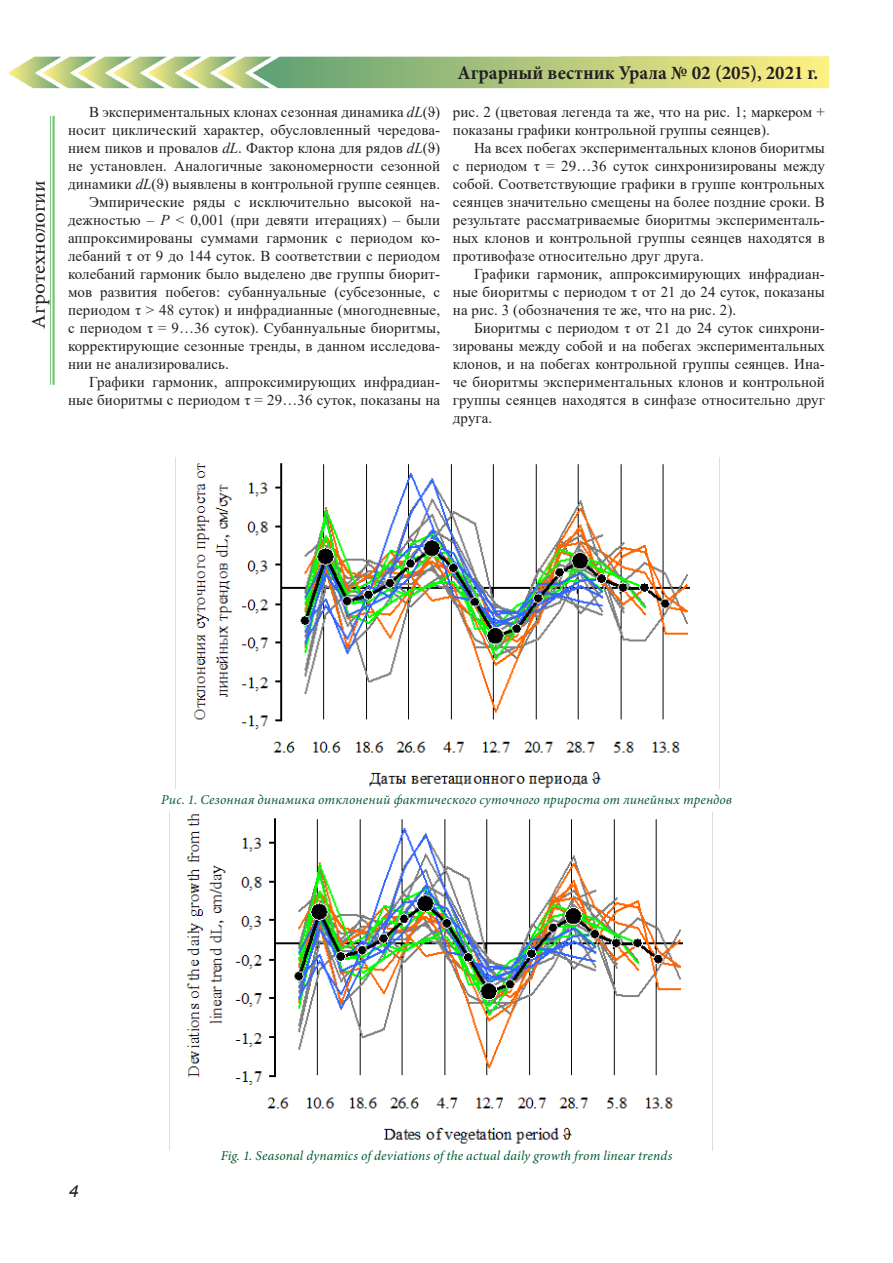
<style>
.page{position:relative;width:893px;height:1263px;background:#fff}
.page>*{position:absolute;margin:0;border:0;box-sizing:border-box;transform-origin:0 0}
.t1{font:700 19.5px "Minion Pro";color:#231f20;scale:.96 1}
.t2{font:19.5px "Minion Pro";letter-spacing:.005em;color:#231f20;scale:1.08 1}
.t3{font:italic 16.8px "Arial";color:#231f20;scale:1.08 1}
.t4{font:15px/18px "Times New Roman";letter-spacing:.005em;color:#231f20;text-align:justify}
.рисунок{font:italic 13.5px "Minion Pro";letter-spacing:.01em;color:#025b30}
.s1{font-style:italic}
</style>
<div class="page">
<img style="left:9px;top:56px;width:820px;height:32px">
<hr style="left:52px;top:116px;width:3px;height:269px;background:#40ae49">
<hr style="left:50px;top:116px;width:1px;height:269px;background:#40ae49">
<img style="left:175px;top:457px;width:545px;height:331px">
<img style="left:169px;top:812px;width:544px;height:338px">
<h1 class="t2" style="left:26px;top:329px;width:139px;rotate:-90deg">Агротехнологии</h1>
<p class="t4" style="left:68px;top:102px;width:374px;text-indent:21px">В экспериментальных клонах сезонная динамика <span class="s1">dL</span>(ϑ) носит циклический характер, обусловленный чередова&shy;нием пиков и провалов <span class="s1">dL</span>. Фактор клона для рядов <span class="s1">dL</span>(ϑ) не установлен. Аналогичные закономерности сезонной динамики <span class="s1">dL</span>(ϑ) выявлены в контрольной группе сеянцев.</p>
<p class="t4" style="left:68px;top:192px;width:374px;text-indent:21px">Эмпирические ряды с исключительно высокой на&shy;дежностью – <span class="s1">P</span> &lt; 0,001 (при девяти итерациях) – были аппроксимированы суммами гармоник с периодом ко&shy;лебаний τ от 9 до 144 суток. В соответствии с периодом колебаний гармоник было выделено две группы биорит&shy;мов развития побегов: субаннуальные (субсезонные, с периодом τ &gt; 48 суток) и инфрадианные (многодневные, с периодом τ = 9…36 суток). Субаннуальные биоритмы, корректирующие сезонные тренды, в данном исследова&shy;нии не анализировались.</p>
<p class="t4" style="left:68px;top:372px;width:374px;text-align:right">Графики гармоник, аппроксимирующих инфрадиан&shy;ные биоритмы с периодом τ = 29…36 суток, показаны на</p>
<h1 class="t1" style="left:457px;top:59px;width:377px">Аграрный вестник Урала № 02 (205), 2021 г.</h1>
<p class="t4" style="left:453px;top:102px;width:374px">рис. 2 (цветовая легенда та же, что на рис. 1; маркером + показаны графики контрольной группы сеянцев).</p>
<p class="t4" style="left:453px;top:138px;width:374px;text-indent:21px">На всех побегах экспериментальных клонов биоритмы с периодом τ = 29…36 суток синхронизированы между собой. Соответствующие графики в группе контрольных сеянцев значительно смещены на более поздние сроки. В результате рассматриваемые биоритмы эксперименталь&shy;ных клонов и контрольной группы сеянцев находятся в противофазе относительно друг друга.</p>
<p class="t4" style="left:453px;top:264px;width:374px;text-indent:21px">Графики гармоник, аппроксимирующих инфрадиан&shy;ные биоритмы с периодом τ от 21 до 24 суток, показаны на рис. 3 (обозначения те же, что на рис. 2).</p>
<p class="t4" style="left:453px;top:318px;width:374px;text-indent:21px">Биоритмы с периодом τ от 21 до 24 суток синхрони&shy;зированы между собой и на побегах экспериментальных клонов, и на побегах контрольной группы сеянцев. Ина&shy;че биоритмы экспериментальных клонов и контрольной группы сеянцев находятся в синфазе относительно друг друга.</p>
<p class="рисунок" style="left:161px;top:791px;width:572px">Рис. 1. Сезонная динамика отклонений фактического суточного прироста от линейных трендов</p>
<p class="t3" style="left:68px;top:1181px;width:11px">4</p>
<p class="рисунок" style="left:221px;top:1146px;width:453px">Fig. 1. Seasonal dynamics of deviations of the actual daily growth from linear trends</p>
</div>
